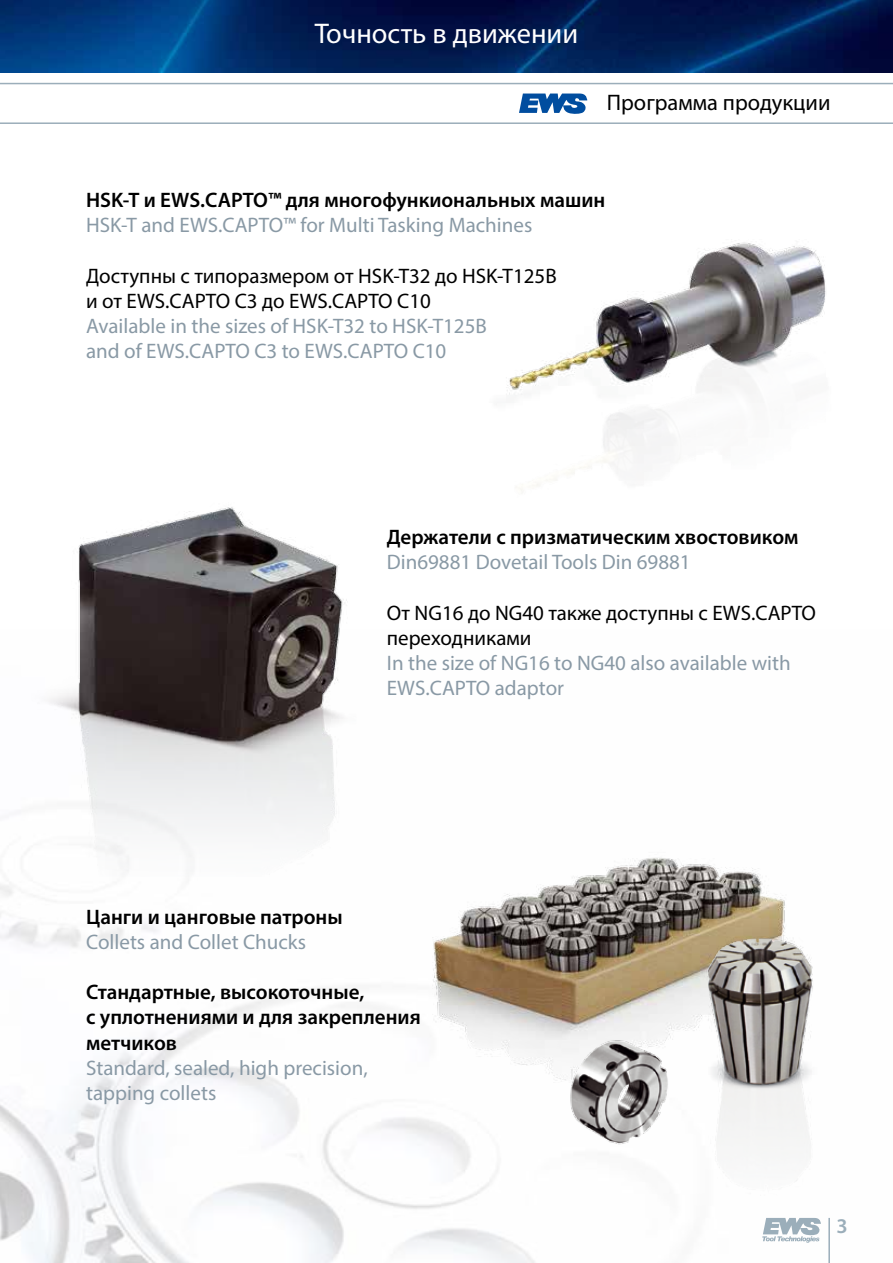
<style>
.page{position:relative;width:893px;height:1263px;background:#fff}
.page>*{position:absolute;margin:0;border:0;box-sizing:border-box;transform-origin:0 0}
.t1{font:28.5px "Myriad Pro";color:#fff}
.t2{font:22.5px "Myriad Pro";color:#000}
.t3{font:21px/25.2px "Myriad Pro";color:#8999a5}
.t4{font:600 21px/25.2px "Myriad Pro";color:#000}
.t5{font:21px/25.2px "Myriad Pro";color:#000}
.t6{font:600 21px "Myriad Pro";color:#9baeba}
</style>
<div class="page">
<img style="left:0;top:0;width:893px;height:72px">
<hr style="left:0;top:83px;width:893px;height:1px;background:#9baeba">
<hr style="left:0;top:122px;width:893px;height:2px;background:#9baeba">
<svg style="left:519px;top:94px;width:68px;height:20px"></svg>
<img style="left:0;top:884px;width:535px;height:379px">
<img style="left:49px;top:507px;width:298px;height:364px">
<img style="left:507px;top:242px;width:319px;height:249px">
<img style="left:389px;top:858px;width:378px;height:251px">
<img style="left:656px;top:894px;width:157px;height:287px">
<img style="left:518px;top:1008px;width:198px;height:183px">
<hr style="left:828px;top:1218px;width:2px;height:45px;background:#9baeba">
<svg style="left:762px;top:1218px;width:59px;height:25px"></svg>
<h1 class="t1" style="left:315px;top:16px;width:265px">Точность в движении</h1>
<p class="t2" style="left:607px;top:89px;width:225px">Программа продукции</p>
<p class="t4" style="left:86px;top:187px;width:521px">HSK-T и EWS.CAPTO™ для многофункиональных машин</p>
<p class="t3" style="left:86px;top:212px;width:448px">HSK-T and EWS.CAPTO™ for Multi Tasking Machines</p>
<p class="t5" style="left:86px;top:263px;width:472px">Доступны с типоразмером от HSK-T32 до HSK-T125B и от EWS.CAPTO C3 до EWS.CAPTO C10</p>
<p class="t3" style="left:86px;top:313px;width:402px">Available in the sizes of HSK-T32 to HSK-T125B and of EWS.CAPTO C3 to EWS.CAPTO C10</p>
<p class="t4" style="left:387px;top:524px;width:413px">Держатели с призматическим хвостовиком</p>
<p class="t3" style="left:387px;top:549px;width:305px">Din69881 Dovetail Tools Din 69881</p>
<p class="t5" style="left:387px;top:600px;width:431px">От NG16 до NG40 также доступны с EWS.CAPTO переходниками</p>
<p class="t3" style="left:387px;top:650px;width:405px">In the size of NG16 to NG40 also available with<br>EWS.CAPTO adaptor</p>
<p class="t4" style="left:86px;top:903px;width:258px">Цанги и цанговые патроны</p>
<p class="t3" style="left:86px;top:929px;width:221px">Collets and Collet Chucks</p>
<p class="t4" style="left:86px;top:979px;width:336px">Стандартные, высокоточные,<br>с уплотнениями и для закрепления метчиков</p>
<p class="t3" style="left:86px;top:1055px;width:283px">Standard, sealed, high precision, tapping collets</p>
<p class="t6" style="left:837px;top:1212px;width:13px">3</p>
</div>
